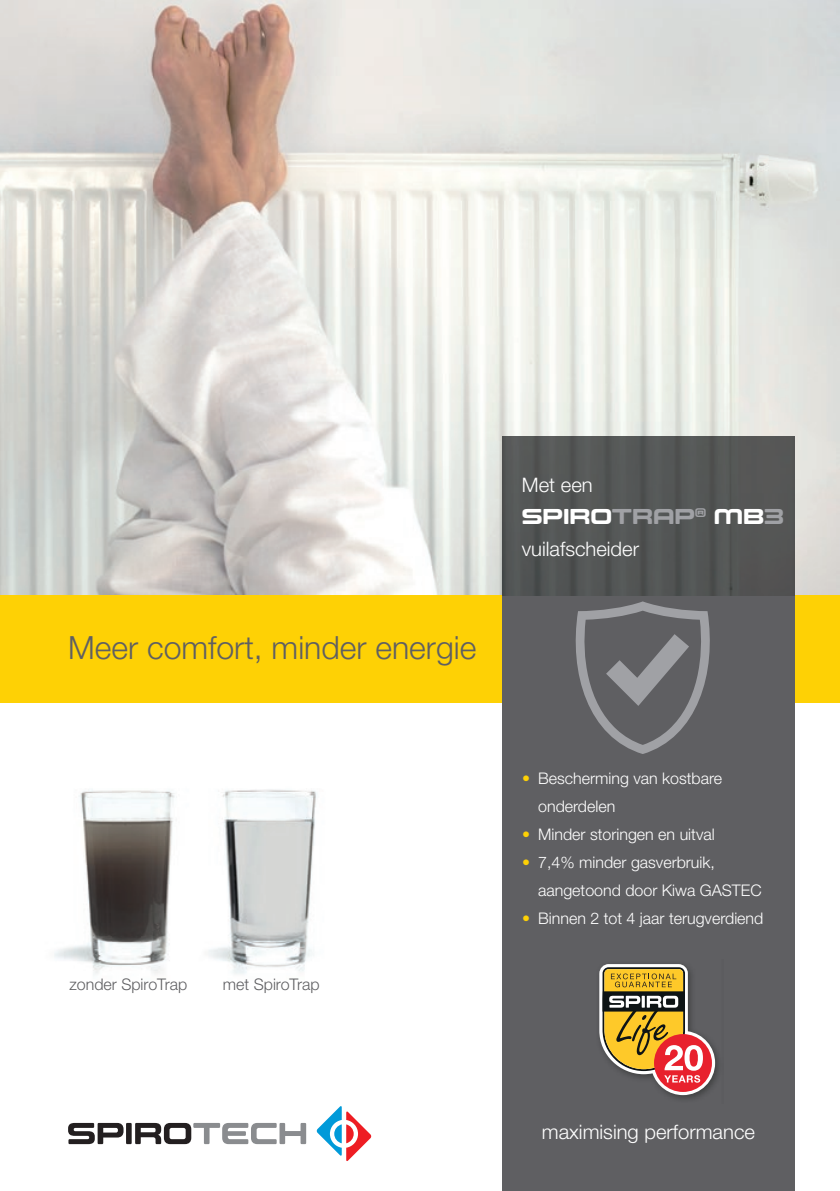
<style>
.page{position:relative;width:840px;height:1191px;background:#fff}
.page>*{position:absolute;margin:0;border:0;box-sizing:border-box;transform-origin:0 0}
.t1{font:300 32px "Helvetica Neue LT Std";color:#5f5f62}
.t2{font:21.4px "Controller Five";color:#fff}
.t3{font:300 20px "Helvetica Neue LT Std";color:#fff}
.t4{font:300 16px/28px "Helvetica Neue LT Std";color:#fff}
.t5{font:300 16px "Helvetica Neue LT Std";color:#5f5f62}
.s1{color:#a0a1a5}
.s2{color:#fed105}
</style>
<div class="page">
<img style="left:54px;top:789px;width:263px;height:186px">
<img style="left:0;top:0;width:839px;height:595px">
<div style="left:0;top:595px;width:839px;height:108px;background:#fed105"></div>
<div style="left:502px;top:595px;width:292px;height:596px;background:#5f5f62"></div>
<img style="left:502px;top:437px;width:292px;height:158px">
<svg style="left:68px;top:1123px;width:55px;height:21px"></svg>
<div style="left:126px;top:1123px;width:6px;height:21px;background:#231f20"></div>
<svg style="left:135px;top:1123px;width:171px;height:21px"></svg>
<svg style="left:316px;top:1106px;width:55px;height:55px"></svg>
<img style="left:670px;top:1049px;width:49px;height:50px">
<svg style="left:599px;top:964px;width:115px;height:131px"></svg>
<svg style="left:575px;top:601px;width:135px;height:153px"></svg>
<h1 class="t1" style="left:68px;top:628px;width:409px">Meer comfort, minder energie</h1>
<p class="t5" style="left:69px;top:974px;width:119px">zonder SpiroTrap</p>
<p class="t5" style="left:223px;top:974px;width:98px">met SpiroTrap</p>
<p class="t3" style="left:521px;top:472px;width:72px">Met een</p>
<h2 class="t2" style="left:521px;top:503px;width:263px">SPIRO<span class="s1">TRAP</span><sup>®</sup> MB<span class="s1">3</span></h2>
<p class="t3" style="left:521px;top:536px;width:119px">vuilafscheider</p>
<p class="t4" style="left:538px;top:764px;width:185px;text-indent:-16px"><span class="s2">•</span> Bescherming van kostbare onderdelen</p>
<p class="t4" style="left:522px;top:820px;width:194px"><span class="s2">•</span> Minder storingen en uitval</p>
<p class="t4" style="left:538px;top:848px;width:225px;text-indent:-16px"><span class="s2">•</span> 7,4% minder gasverbruik, aangetoond door Kiwa GASTEC</p>
<p class="t4" style="left:522px;top:904px;width:242px"><span class="s2">•</span> Binnen 2 tot 4 jaar terugverdiend</p>
<p class="t3" style="left:541px;top:1119px;width:214px">maximising performance</p>
</div>
